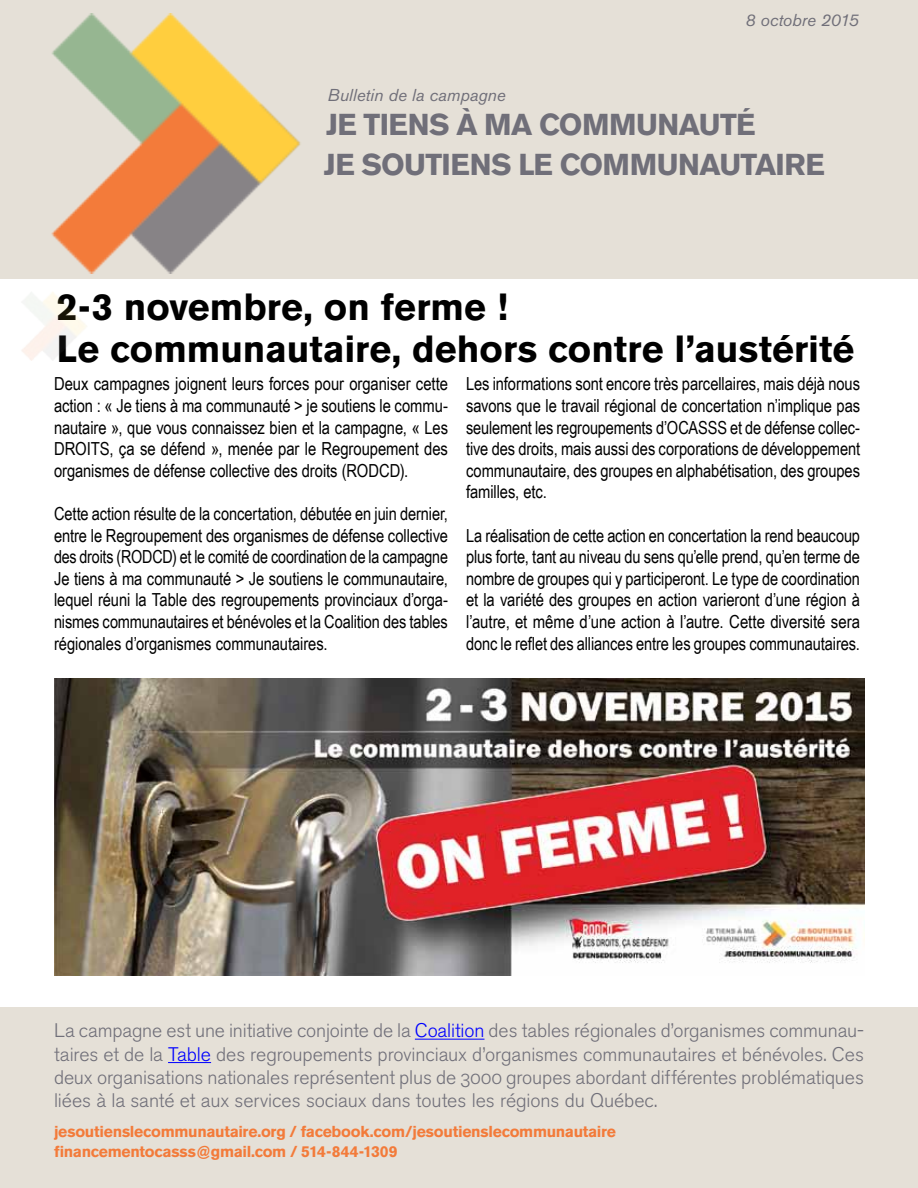
<style>
.page{position:relative;width:918px;height:1188px;background:#fff}
.page>*{position:absolute;margin:0;border:0;box-sizing:border-box;transform-origin:0 0}
.t1{font:700 37.5px/42px "Akzidenz Grotesk BE";color:#000}
.t2{font:700 30px/39.8px "Akzidenz Grotesk BE";letter-spacing:-.02em;color:#706f79}
.t3{font:19.5px/23.4px "Akzidenz Grotesk BE Light Os F";letter-spacing:-.005em;color:#706f79;text-align:justify}
.t4{font:18px/21.6px "Arial Narrow";letter-spacing:-.005em;color:#000;text-align:justify}
.t5{font:italic 17.1px "Akzidenz Grotesk BE";color:#706f79}
.t6{font:700 15.75px/19.5px "Akzidenz Grotesk BE";letter-spacing:-.02em;color:#f37b3a}
.s1{color:#00f}
</style>
<div class="page">
<div style="left:0;top:1008px;width:918px;height:180px;background:#e5e0d7"></div>
<hr style="left:415px;top:1039px;width:69px;height:1px;background:#00f">
<hr style="left:168px;top:1062px;width:43px;height:1px;background:#00f">
<div style="left:0;top:0;width:918px;height:279px;background:#e5e0d7"></div>
<img style="left:51px;top:14px;width:250px;height:259px">
<img style="left:54px;top:679px;width:810px;height:297px">
<p class="t5" style="left:328px;top:85px;width:180px">Bulletin de la campagne</p>
<p class="t5" style="left:746px;top:10px;width:115px">8 octobre 2015</p>
<h2 class="t2" style="left:324px;top:105px;width:502px">JE TIENS À MA COMMUNAUTÉ<br>JE SOUTIENS LE COMMUNAUTAIRE</h2>
<h1 class="t1" style="left:57px;top:287px;width:799px">2-3 novembre, on ferme !<br>Le communautaire, dehors contre l’austérité</h1>
<p class="t4" style="left:54px;top:373px;width:396px">Deux campagnes joignent leurs forces pour organiser cette action : « Je tiens à ma communauté &gt; je soutiens le commu&shy;nautaire », que vous connaissez bien et la campagne, « Les DROITS, ça se défend », menée par le Regroupement des organismes de défense collective des droits (RODCD).</p>
<p class="t4" style="left:54px;top:502px;width:396px">Cette action résulte de la concertation, débutée en juin dernier, entre le Regroupement des organismes de défense collective des droits (RODCD) et le comité de coordination de la campagne Je tiens à ma communauté &gt; Je soutiens le communautaire, lequel réuni la Table des regroupements provinciaux d’orga&shy;nismes communautaires et bénévoles et la Coalition des tables régionales d’organismes communautaires.</p>
<p class="t4" style="left:466px;top:373px;width:396px">Les informations sont encore très parcellaires, mais déjà nous savons que le travail régional de concertation n’implique pas seulement les regroupements d’OCASSS et de défense collec&shy;tive des droits, mais aussi des corporations de développement communautaire, des groupes en alphabétisation, des groupes familles, etc.</p>
<p class="t4" style="left:466px;top:524px;width:396px">La réalisation de cette action en concertation la rend beaucoup plus forte, tant au niveau du sens qu’elle prend, qu’en terme de nombre de groupes qui y participeront. Le type de coordination et la variété des groupes en action varieront d’une région à l’autre, et même d’une action à l’autre. Cette diversité sera donc le reflet des alliances entre les groupes communautaires.</p>
<p class="t3" style="left:54px;top:1019px;width:812px">La campagne est une initiative conjointe de la <span class="s1">Coalition</span> des tables régionales d’organismes communau&shy;taires et de la <span class="s1">Table</span> des regroupements provinciaux d’organismes communautaires et bénévoles. Ces deux organisations nationales représentent plus de 3000 groupes abordant différentes problématiques liées à la santé et aux services sociaux dans toutes les régions du Québec.</p>
<p class="t6" style="left:54px;top:1122px;width:564px">jesoutienslecommunautaire.org / facebook.com/jesoutienslecommunautaire financementocasss@gmail.com / 514-844-1309</p>
</div>
